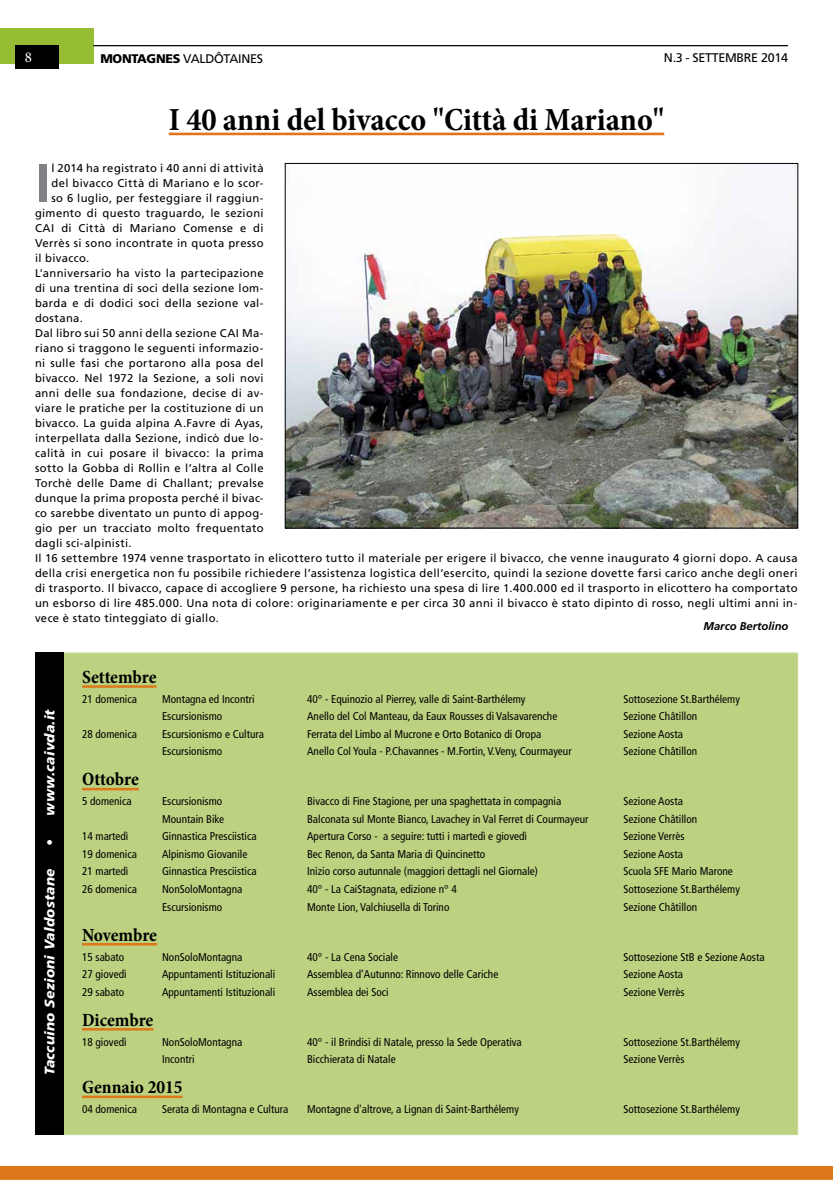
<style>
.page{position:relative;width:833px;height:1188px;background:#fff}
.page>*{position:absolute;margin:0;border:0;box-sizing:border-box;transform-origin:0 0}
.t1{font:700 54.25px "Frutiger";color:#808285}
.t2{font:700 condensed 32.5px "Minion Pro";color:#000}
.t3{font:700 condensed 18.75px "Minion Pro";letter-spacing:-.01em;color:#000}
.t4{font:15px "Minion Pro";color:#fff}
.t5{font:italic 900 13.75px "Frutiger LT Std";letter-spacing:.02em;color:#fff}
.t6{font:12.5px "Frutiger";letter-spacing:-.025em;color:#000}
.t7{font:condensed 11.25px "Frutiger LT Std";color:#000}
.t8{font:11.25px "Frutiger";letter-spacing:.03em;color:#000}
.t9{font:11.25px "Frutiger";letter-spacing:.2em;color:#000}
.t10{font:italic 700 11.25px "Frutiger LT Std";color:#000}
.s1{font-family:"Frutiger LT Std";font-weight:900}
</style>
<div class="page">
<div style="left:0;top:28px;width:93px;height:36px;background:#96bc33"></div>
<div style="left:15px;top:45px;width:44px;height:23px;background:#000"></div>
<div style="left:0;top:1166px;width:833px;height:13px;background:#de761c"></div>
<hr style="left:93px;top:45px;width:695px;height:1px;background:#000">
<div style="left:43px;top:652px;width:755px;height:482px;background:#bcd281;border:1px solid #c6d893"></div>
<hr style="left:82px;top:685px;width:74px;height:2px;background:#de761c">
<hr style="left:82px;top:787px;width:57px;height:3px;background:#de761c">
<hr style="left:82px;top:942px;width:75px;height:3px;background:#de761c">
<hr style="left:82px;top:1027px;width:71px;height:3px;background:#de761c">
<hr style="left:82px;top:1095px;width:101px;height:2px;background:#de761c">
<img style="left:287px;top:165px;width:509px;height:361px">
<hr style="left:169px;top:133px;width:495px;height:2px;background:#de761c">
<div style="left:35px;top:652px;width:29px;height:482px;background:#000"></div>
<h3 class="t4" style="left:25px;top:47px;width:9px">8</h3>
<p class="t6" style="left:100px;top:52px;width:164px"><span class="s1">MONTAGNES</span> VALDÔTAINES</p>
<p class="t6" style="left:664px;top:50px;width:125px">N.3 - settembre 2014</p>
<h2 class="t2" style="left:169px;top:97px;width:497px">I 40 anni del bivacco "Città di Mariano"</h2>
<h1 class="t1" style="left:35px;top:151px;width:17px">I</h1>
<p class="t8" style="left:51px;top:161px;width:214px">l 2014 ha registrato i 40 anni di attività</p>
<p class="t8" style="left:51px;top:176px;width:214px">del bivacco Città di Mariano e lo scor-</p>
<p class="t8" style="left:51px;top:191px;width:214px">so 6 luglio, per festeggiare il raggiun-</p>
<p class="t8" style="left:35px;top:206px;width:230px">gimento di questo traguardo, le sezioni</p>
<p class="t8" style="left:35px;top:221px;width:230px">CAI di Città di Mariano Comense e di</p>
<p class="t8" style="left:35px;top:236px;width:230px">Verrès si sono incontrate in quota presso</p>
<p class="t8" style="left:35px;top:251px;width:56px">il bivacco.</p>
<p class="t8" style="left:35px;top:266px;width:230px">L'anniversario ha visto la partecipazione</p>
<p class="t8" style="left:35px;top:281px;width:230px">di una trentina di soci della sezione lom-</p>
<p class="t8" style="left:35px;top:296px;width:230px">barda e di dodici soci della sezione val-</p>
<p class="t8" style="left:35px;top:311px;width:49px">dostana.</p>
<p class="t8" style="left:35px;top:326px;width:230px">Dal libro sui 50 anni della sezione CAI Ma-</p>
<p class="t8" style="left:35px;top:341px;width:230px">riano si traggono le seguenti informazio-</p>
<p class="t8" style="left:35px;top:356px;width:230px">ni sulle fasi che portarono alla posa del</p>
<p class="t8" style="left:35px;top:371px;width:230px">bivacco. Nel 1972 la Sezione, a soli novi</p>
<p class="t8" style="left:35px;top:386px;width:230px">anni delle sua fondazione, decise di av-</p>
<p class="t8" style="left:35px;top:401px;width:230px">viare le pratiche per la costituzione di un</p>
<p class="t8" style="left:35px;top:416px;width:230px">bivacco. La guida alpina A.Favre di Ayas,</p>
<p class="t8" style="left:35px;top:431px;width:230px">interpellata dalla Sezione, indicò due lo-</p>
<p class="t8" style="left:35px;top:446px;width:230px">calità in cui posare il bivacco: la prima</p>
<p class="t9" style="left:35px;top:461px;width:230px">sotto la Gobba di Rollin e l’altra al Colle</p>
<p class="t8" style="left:35px;top:476px;width:230px">Torchè delle Dame di Challant; prevalse</p>
<p class="t8" style="left:35px;top:491px;width:230px">dunque la prima proposta perché il bivac-</p>
<p class="t8" style="left:35px;top:506px;width:230px">co sarebbe diventato un punto di appog-</p>
<p class="t8" style="left:35px;top:521px;width:230px">gio per un tracciato molto frequentato</p>
<p class="t8" style="left:35px;top:536px;width:98px">dagli sci-alpinisti.</p>
<p class="t8" style="left:35px;top:551px;width:764px">Il 16 settembre 1974 venne trasportato in elicottero tutto il materiale per erigere il bivacco, che venne inaugurato 4 giorni dopo. A causa</p>
<p class="t8" style="left:35px;top:566px;width:764px">della crisi energetica non fu possibile richiedere l’assistenza logistica dell’esercito, quindi la sezione dovette farsi carico anche degli oneri</p>
<p class="t8" style="left:35px;top:581px;width:764px">di trasporto. Il bivacco, capace di accogliere 9 persone, ha richiesto una spesa di lire 1.400.000 ed il trasporto in elicottero ha comportato</p>
<p class="t8" style="left:35px;top:596px;width:764px">un esborso di lire 485.000. Una nota di colore: originariamente e per circa 30 anni il bivacco è stato dipinto di rosso, negli ultimi anni in-</p>
<p class="t8" style="left:35px;top:611px;width:185px">vece è stato tinteggiato di giallo.</p>
<p class="t10" style="left:703px;top:618px;width:87px">Marco Bertolino</p>
<p class="t5" style="left:41px;top:845px;width:138px;rotate:-90deg">• www.caivda.it</p>
<p class="t5" style="left:41px;top:1075px;width:209px;rotate:-90deg">Taccuino Sezioni Valdostane</p>
<h3 class="t3" style="left:82px;top:663px;width:76px">Settembre</h3>
<p class="t7" style="left:82px;top:692px;width:56px">21 domenica</p>
<p class="t7" style="left:162px;top:692px;width:94px">Montagna ed Incontri</p>
<p class="t7" style="left:307px;top:692px;width:220px">40° - Equinozio al Pierrey, valle di Saint-Barthélemy</p>
<p class="t7" style="left:623px;top:692px;width:118px">Sottosezione St.Barthélemy</p>
<p class="t7" style="left:162px;top:709px;width:62px">Escursionismo</p>
<p class="t7" style="left:307px;top:709px;width:252px">Anello del Col Manteau, da Eaux Rousses di Valsavarenche</p>
<p class="t7" style="left:623px;top:709px;width:75px">Sezione Châtillon</p>
<p class="t7" style="left:82px;top:727px;width:56px">28 domenica</p>
<p class="t7" style="left:162px;top:727px;width:103px">Escursionismo e Cultura</p>
<p class="t7" style="left:307px;top:727px;width:236px">Ferrata del Limbo al Mucrone e Orto Botanico di Oropa</p>
<p class="t7" style="left:623px;top:727px;width:61px">Sezione Aosta</p>
<p class="t7" style="left:162px;top:744px;width:62px">Escursionismo</p>
<p class="t7" style="left:307px;top:744px;width:266px">Anello Col Youla - P.Chavannes - M.Fortin, V.Veny, Courmayeur</p>
<p class="t7" style="left:623px;top:744px;width:75px">Sezione Châtillon</p>
<h3 class="t3" style="left:82px;top:766px;width:58px">Ottobre</h3>
<p class="t7" style="left:82px;top:794px;width:51px">5 domenica</p>
<p class="t7" style="left:162px;top:794px;width:62px">Escursionismo</p>
<p class="t7" style="left:307px;top:794px;width:256px">Bivacco di Fine Stagione, per una spaghettata in compagnia</p>
<p class="t7" style="left:623px;top:794px;width:61px">Sezione Aosta</p>
<p class="t7" style="left:162px;top:812px;width:64px">Mountain Bike</p>
<p class="t7" style="left:307px;top:812px;width:283px">Balconata sul Monte Bianco, Lavachey in Val Ferret di Courmayeur</p>
<p class="t7" style="left:623px;top:812px;width:75px">Sezione Châtillon</p>
<p class="t7" style="left:82px;top:829px;width:48px">14 martedì</p>
<p class="t7" style="left:162px;top:829px;width:96px">Ginnastica Presciistica</p>
<p class="t7" style="left:307px;top:829px;width:221px">Apertura Corso - a seguire: tutti i martedì e giovedì</p>
<p class="t7" style="left:623px;top:829px;width:63px">Sezione Verrès</p>
<p class="t7" style="left:82px;top:847px;width:56px">19 domenica</p>
<p class="t7" style="left:162px;top:847px;width:87px">Alpinismo Giovanile</p>
<p class="t7" style="left:307px;top:847px;width:180px">Bec Renon, da Santa Maria di Quincinetto</p>
<p class="t7" style="left:623px;top:847px;width:61px">Sezione Aosta</p>
<p class="t7" style="left:82px;top:864px;width:48px">21 martedì</p>
<p class="t7" style="left:162px;top:864px;width:96px">Ginnastica Presciistica</p>
<p class="t7" style="left:307px;top:864px;width:232px">Inizio corso autunnale (maggiori dettagli nel Giornale)</p>
<p class="t7" style="left:623px;top:864px;width:111px">Scuola SFE Mario Marone</p>
<p class="t7" style="left:82px;top:882px;width:56px">26 domenica</p>
<p class="t7" style="left:162px;top:882px;width:82px">NonSoloMontagna</p>
<p class="t7" style="left:307px;top:882px;width:151px">40° - La CaiStagnata, edizione n° 4</p>
<p class="t7" style="left:623px;top:882px;width:118px">Sottosezione St.Barthélemy</p>
<p class="t7" style="left:162px;top:899px;width:62px">Escursionismo</p>
<p class="t7" style="left:307px;top:899px;width:144px">Monte Lion, Valchiusella di Torino</p>
<p class="t7" style="left:623px;top:899px;width:75px">Sezione Châtillon</p>
<h3 class="t3" style="left:82px;top:921px;width:77px">Novembre</h3>
<p class="t7" style="left:82px;top:949px;width:44px">15 sabato</p>
<p class="t7" style="left:162px;top:949px;width:82px">NonSoloMontagna</p>
<p class="t7" style="left:307px;top:949px;width:92px">40° - La Cena Sociale</p>
<p class="t7" style="left:623px;top:949px;width:142px">Sottosezione StB e Sezione Aosta</p>
<p class="t7" style="left:82px;top:967px;width:46px">27 giovedì</p>
<p class="t7" style="left:162px;top:967px;width:115px">Appuntamenti Istituzionali</p>
<p class="t7" style="left:307px;top:967px;width:193px">Assemblea d’Autunno: Rinnovo delle Cariche</p>
<p class="t7" style="left:623px;top:967px;width:61px">Sezione Aosta</p>
<p class="t7" style="left:82px;top:984px;width:44px">29 sabato</p>
<p class="t7" style="left:162px;top:984px;width:115px">Appuntamenti Istituzionali</p>
<p class="t7" style="left:307px;top:984px;width:83px">Assemblea dei Soci</p>
<p class="t7" style="left:623px;top:984px;width:63px">Sezione Verrès</p>
<h3 class="t3" style="left:82px;top:1006px;width:73px">Dicembre</h3>
<p class="t7" style="left:82px;top:1034px;width:46px">18 giovedì</p>
<p class="t7" style="left:162px;top:1034px;width:82px">NonSoloMontagna</p>
<p class="t7" style="left:307px;top:1034px;width:216px">40° - il Brindisi di Natale, presso la Sede Operativa</p>
<p class="t7" style="left:623px;top:1034px;width:118px">Sottosezione St.Barthélemy</p>
<p class="t7" style="left:162px;top:1052px;width:34px">Incontri</p>
<p class="t7" style="left:307px;top:1052px;width:90px">Bicchierata di Natale</p>
<p class="t7" style="left:623px;top:1052px;width:63px">Sezione Verrès</p>
<h3 class="t3" style="left:82px;top:1073px;width:102px">Gennaio 2015</h3>
<p class="t7" style="left:82px;top:1102px;width:56px">04 domenica</p>
<p class="t7" style="left:162px;top:1102px;width:128px">Serata di Montagna e Cultura</p>
<p class="t7" style="left:307px;top:1102px;width:213px">Montagne d'altrove, a Lignan di Saint-Barthélemy</p>
<p class="t7" style="left:623px;top:1102px;width:118px">Sottosezione St.Barthélemy</p>
</div>
